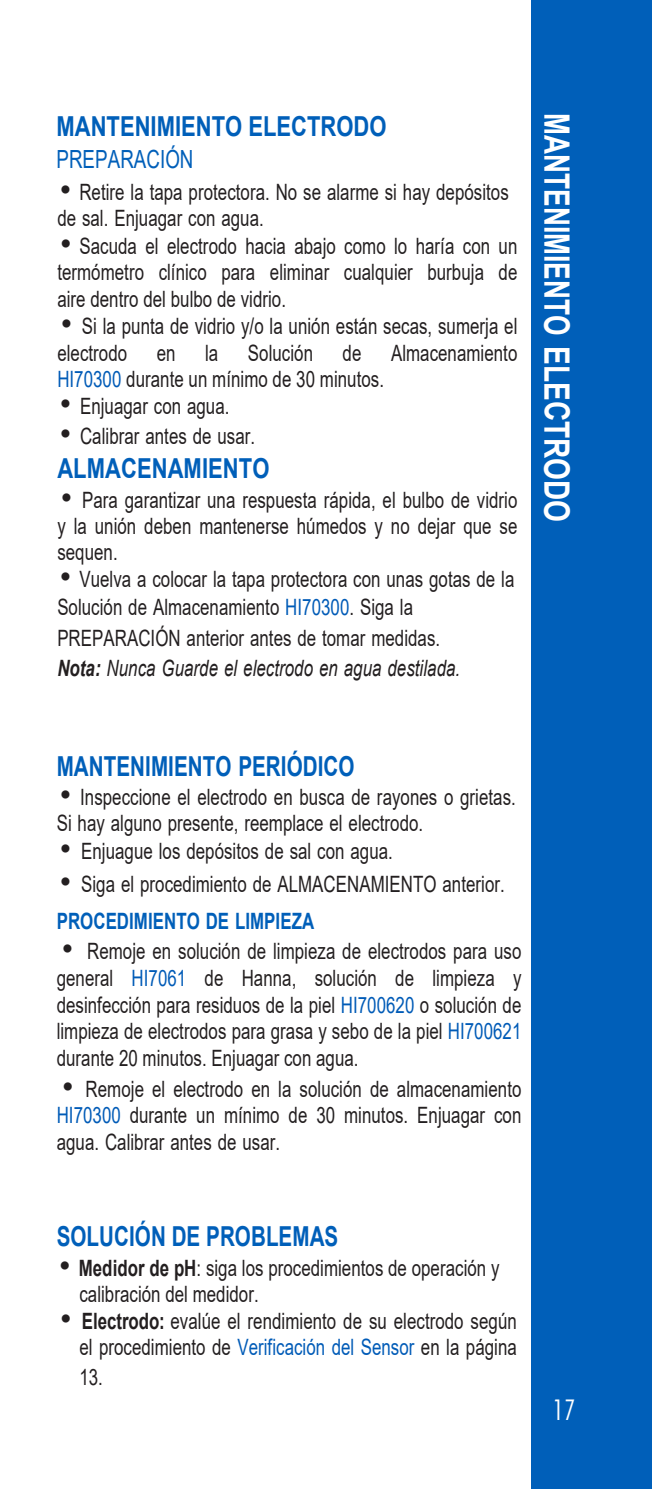
<style>
.page{position:relative;width:652px;height:1489px;background:#fff}
.page>*{position:absolute;margin:0;border:0;box-sizing:border-box;transform-origin:0 0}
.t1{font:700 35px "Arial";color:#fff;scale:.75 1}
.t2{font:300 condensed 28.5px "Futura BT";color:#fff}
.t3{font:700 27.5px "Arial";color:#005fb9;scale:.75 1}
.t4{font:700 27.5px "Arial";color:#005fb9;scale:.8 1}
.t5{font:25px "Arial";letter-spacing:.005em;color:#005fb9;scale:.75 1}
.t6{font:22.5px/26.2px "Arial";letter-spacing:.005em;color:#231f20;scale:.75 1}
.s1{font-family:"Futura BT";font-weight:300;font-stretch:condensed;font-size:27.5px}
.s2{color:#005bb7}
.s3{font-weight:700;font-style:italic}
.s4{font-style:italic}
.s5{font-weight:700;color:#005fb9}
.s6{font-weight:700}
</style>
<div class="page">
<div style="left:531px;top:0;width:121px;height:1488px;background:#005fb9"></div>
<p class="t4" style="left:56px;top:107px;width:414px">MANTENIMIENTO ELECTRODO</p>
<p class="t5" style="left:56px;top:142px;width:184px">PREPARACIÓN</p>
<p class="t6" style="left:57px;top:179px;width:603px"><span class="s1">•</span> Retire la tapa protectora. No se alarme si hay depósitos de sal. Enjuagar con agua.</p>
<p class="t6" style="left:57px;top:232px;width:615px;text-align:justify"><span class="s1">•</span> Sacuda el electrodo hacia abajo como lo haría con un termómetro clínico para eliminar cualquier burbuja de aire dentro del bulbo de vidrio.</p>
<p class="t6" style="left:57px;top:312px;width:615px"><span class="s1">•</span> Si la punta de vidrio y/o la unión están secas, sumerja el electrodo</p>
<p class="t6" style="left:157px;top:339px;width:27px">en</p>
<p class="t6" style="left:205px;top:339px;width:19px">la</p>
<p class="t6" style="left:248px;top:339px;width:88px">Solución</p>
<p class="t6" style="left:343px;top:339px;width:27px">de</p>
<p class="t6" style="left:391px;top:339px;width:170px">Almacenamiento</p>
<p class="t6" style="left:57px;top:366px;width:437px"><span class="s2">HI70300</span> durante un mínimo de 30 minutos.</p>
<p class="t6" style="left:57px;top:393px;width:231px"><span class="s1">•</span> Enjuagar con agua.</p>
<p class="t6" style="left:57px;top:423px;width:265px"><span class="s1">•</span> Calibrar antes de usar.</p>
<p class="t4" style="left:57px;top:449px;width:267px">ALMACENAMIENTO</p>
<p class="t6" style="left:57px;top:486px;width:615px;text-align:justify"><span class="s1">•</span> Para garantizar una respuesta rápida, el bulbo de vidrio y la unión deben mantenerse húmedos y no dejar que se sequen.</p>
<p class="t6" style="left:57px;top:565px;width:611px;line-height:27.5px"><span class="s1">•</span> Vuelva a colocar la tapa protectora con unas gotas de la<br>Solución de Almacenamiento <span class="s2">HI70300</span>. Siga la</p>
<p class="t6" style="left:57px;top:622px;width:539px;line-height:30.2px">PREPARACIÓN anterior antes de tomar medidas.<br><span class="s3">Nota:</span> <span class="s4">Nunca Guarde el electrodo en agua destilada.</span></p>
<h1 class="t1" style="left:581px;top:113px;width:546px;rotate:90deg">MANTENIMIENTO ELECTRODO</h1>
<p class="t3" style="left:57px;top:747px;width:399px">MANTENIMIENTO PERIÓDICO</p>
<p class="t6" style="left:57px;top:783px;width:614px"><span class="s1">•</span> Inspeccione el electrodo en busca de rayones o grietas.<br>Si hay alguno presente, reemplace el electrodo.</p>
<p class="t6" style="left:58px;top:837px;width:449px"><span class="s1">•</span> Enjuague los depósitos de sal con agua.</p>
<p class="t6" style="left:57px;top:865px;width:599px;line-height:36.5px"><span class="s1">•</span> Siga el procedimiento de ALMACENAMIENTO anterior.<br><span class="s5">PROCEDIMIENTO DE LIMPIEZA</span></p>
<p class="t6" style="left:57px;top:937px;width:621px;line-height:27px;text-align:justify"><span class="s1">•</span> Remoje en solución de limpieza de electrodos para uso general <span class="s2">HI7061</span> de Hanna, solución de limpieza y desinfección para residuos de la piel <span class="s2">HI700620</span> o solución de limpieza de electrodos para grasa y sebo de la piel <span class="s2">HI700621 </span>durante 20 minutos. Enjuagar con agua.</p>
<p class="t6" style="left:57px;top:1075px;width:621px;text-align:justify"><span class="s1">•</span> Remoje el electrodo en la solución de almacenamiento <span class="s2">HI70300</span> durante un mínimo de 30 minutos. Enjuagar con agua. Calibrar antes de usar.</p>
<p class="t3" style="left:57px;top:1217px;width:377px">SOLUCIÓN DE PROBLEMAS</p>
<p class="t6" style="left:79px;top:1254px;width:562px;text-indent:-23px"><span class="s1">•</span> <span class="s6">Medidor de pH</span>: siga los procedimientos de operación y calibración del medidor.</p>
<p class="t6" style="left:58px;top:1307px;width:614px;text-align:right"><span class="s1">•</span> <span class="s6">Electrodo:</span> evalúe el rendimiento de su electrodo según el procedimiento de <span class="s2">Verificación del Sensor</span> en la página</p>
<p class="t6" style="left:79px;top:1363px;width:33px">13.</p>
<p class="t2" style="left:553px;top:1392px;width:24px">17</p>
</div>
